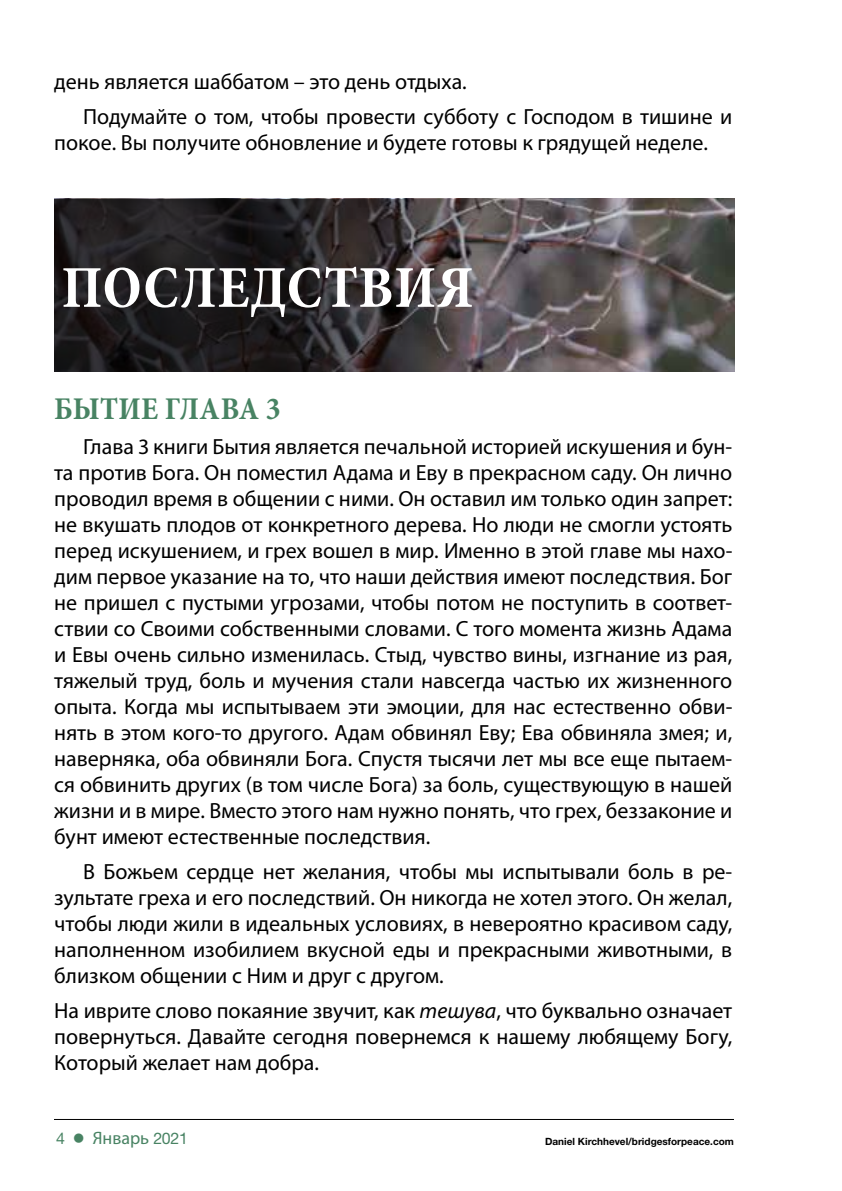
<style>
.page{position:relative;width:842px;height:1191px;background:#fff}
.page>*{position:absolute;margin:0;border:0;box-sizing:border-box;transform-origin:0 0}
.t1{font:700 condensed 60px "Minion Pro";letter-spacing:.01em;color:#fff}
.t2{font:700 condensed 32px "Minion Pro";letter-spacing:.01em;color:#488363}
.t3{font:22px/26px "Myriad Pro";color:#000;text-align:justify}
.t4{font:18px "Myriad Pro";color:#488363}
.t5{font:700 10px "Helvetica Neue LT Std";color:#000}
.s1{font-style:italic}
.s2{font-family:"Helvetica Neue LT Std";font-size:16px}
</style>
<div class="page">
<hr style="left:54px;top:1119px;width:680px;height:1px;background:#000">
<img style="left:537px;top:198px;width:197px;height:173px">
<svg style="left:54px;top:198px;width:483px;height:173px;background:#342f32"></svg>
<p class="t3" style="left:83px;top:63px;width:651px;line-height:35px;text-indent:-29px">день является шаббатом – это день отдыха.<br>Подумайте о том, чтобы провести субботу с Господом в тишине и</p>
<p class="t3" style="left:54px;top:129px;width:655px">покое. Вы получите обновление и будете готовы к грядущей неделе.</p>
<h1 class="t1" style="left:62px;top:246px;width:414px">ПОСЛЕДСТВИЯ</h1>
<h2 class="t2" style="left:54px;top:386px;width:228px">БЫТИЕ ГЛАВА 3</h2>
<p class="t3" style="left:54px;top:433px;width:680px;text-indent:29px">Глава 3 книги Бытия является печальной историей искушения и бун&shy;та против Бога. Он поместил Адама и Еву в прекрасном саду. Он лично проводил время в общении с ними. Он оставил им только один запрет: не вкушать плодов от конкретного дерева. Но люди не смогли устоять перед искушением, и грех вошел в мир. Именно в этой главе мы нахо&shy;дим первое указание на то, что наши действия имеют последствия. Бог не пришел с пустыми угрозами, чтобы потом не поступить в соответ&shy;ствии со Своими собственными словами. С того момента жизнь Адама и Евы очень сильно изменилась. Стыд, чувство вины, изгнание из рая, тяжелый труд, боль и мучения стали навсегда частью их жизненного опыта. Когда мы испытываем эти эмоции, для нас естественно обви&shy;нять в этом кого-то другого. Адам обвинял Еву; Ева обвиняла змея; и, наверняка, оба обвиняли Бога. Спустя тысячи лет мы все еще пытаем&shy;ся обвинить других (в том числе Бога) за боль, существующую в нашей жизни и в мире. Вместо этого нам нужно понять, что грех, беззаконие и бунт имеют естественные последствия.</p>
<p class="t3" style="left:54px;top:858px;width:680px;text-indent:29px">В Божьем сердце нет желания, чтобы мы испытывали боль в ре&shy;зультате греха и его последствий. Он никогда не хотел этого. Он желал, чтобы люди жили в идеальных условиях, в невероятно красивом саду, наполненном изобилием вкусной еды и прекрасными животными, в близком общении с Ним и друг с другом.</p>
<p class="t3" style="left:54px;top:997px;width:679px">На иврите слово покаяние звучит, как <span class="s1">тешува</span>, что буквально означает повернуться. Давайте сегодня повернемся к нашему любящему Богу, Который желает нам добра.</p>
<p class="t4" style="left:56px;top:1127px;width:133px"><span class="s2">4</span> ● Январь <span class="s2">2021</span></p>
<p class="t5" style="left:545px;top:1135px;width:190px">Daniel Kirchhevel/bridgesforpeace.com</p>
</div>
